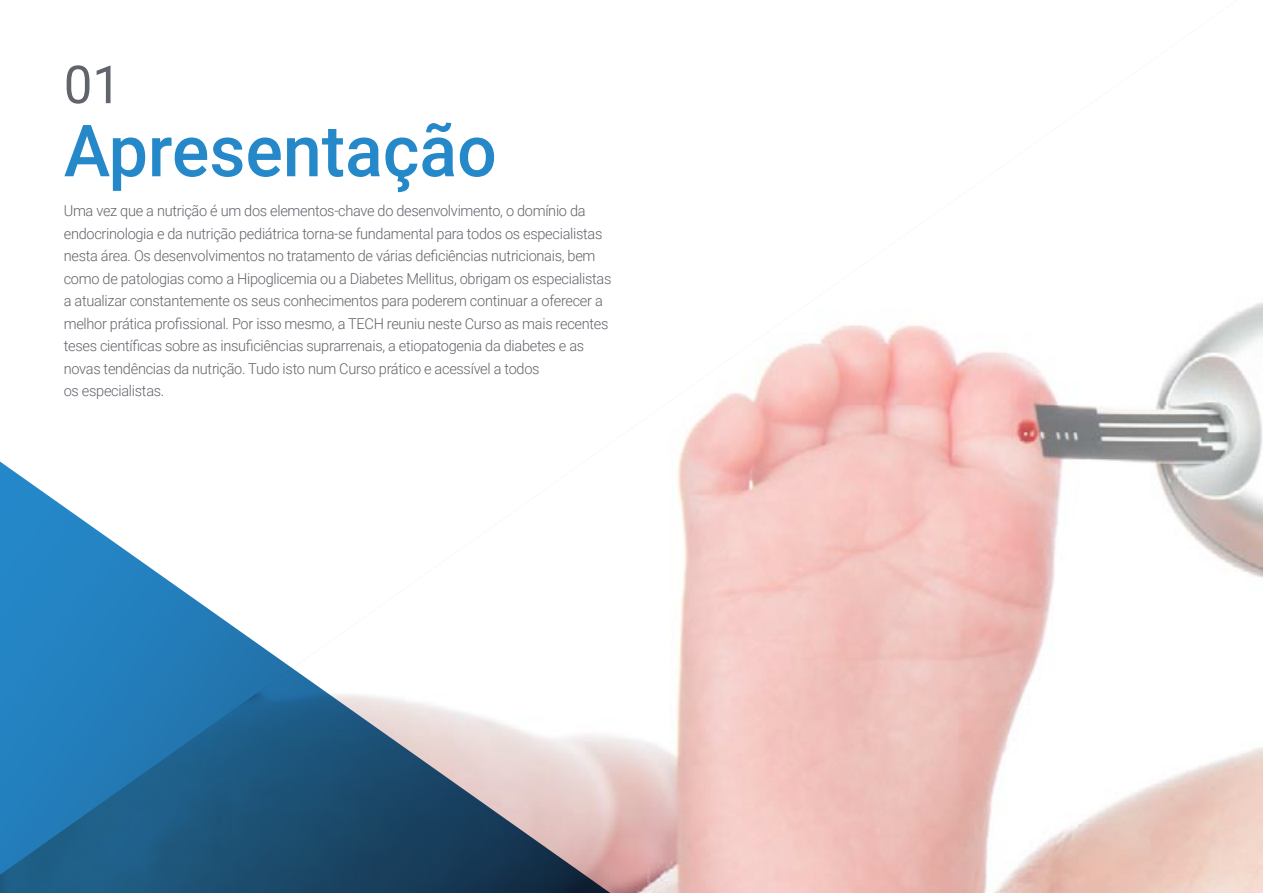
<style>
.page{position:relative;width:1263px;height:893px;background:#fff}
.page>*{position:absolute;margin:0;border:0;box-sizing:border-box;transform-origin:0 0}
.t1{font:500 72px "Roboto";color:#2488c9}
.t2{font:52.5px "Roboto";color:#61646a}
.t3{font:300 15px/22.5px "Roboto";letter-spacing:-.02em;color:#61646a}
</style>
<div class="page">
<img style="left:640px;top:302px;width:623px;height:591px">
<svg style="left:0;top:461px;width:640px;height:432px"></svg>
<h2 class="t2" style="left:64px;top:48px;width:59px">01</h2>
<h1 class="t1" style="left:64px;top:100px;width:435px">Apresentação</h1>
<p class="t3" style="left:64px;top:199px;width:549px">Uma vez que a nutrição é um dos elementos-chave do desenvolvimento, o domínio da endocrinologia e da nutrição pediátrica torna-se fundamental para todos os especialistas nesta área. Os desenvolvimentos no tratamento de várias deficiências nutricionais, bem como de patologias como a Hipoglicemia ou a Diabetes Mellitus, obrigam os especialistas a atualizar constantemente os seus conhecimentos para poderem continuar a oferecer a melhor prática profissional. Por isso mesmo, a TECH reuniu neste Curso as mais recentes teses científicas sobre as insuficiências suprarrenais, a etiopatogenia da diabetes e as novas tendências da nutrição. Tudo isto num Curso prático e acessível a todos<br>os especialistas.</p>
</div>
